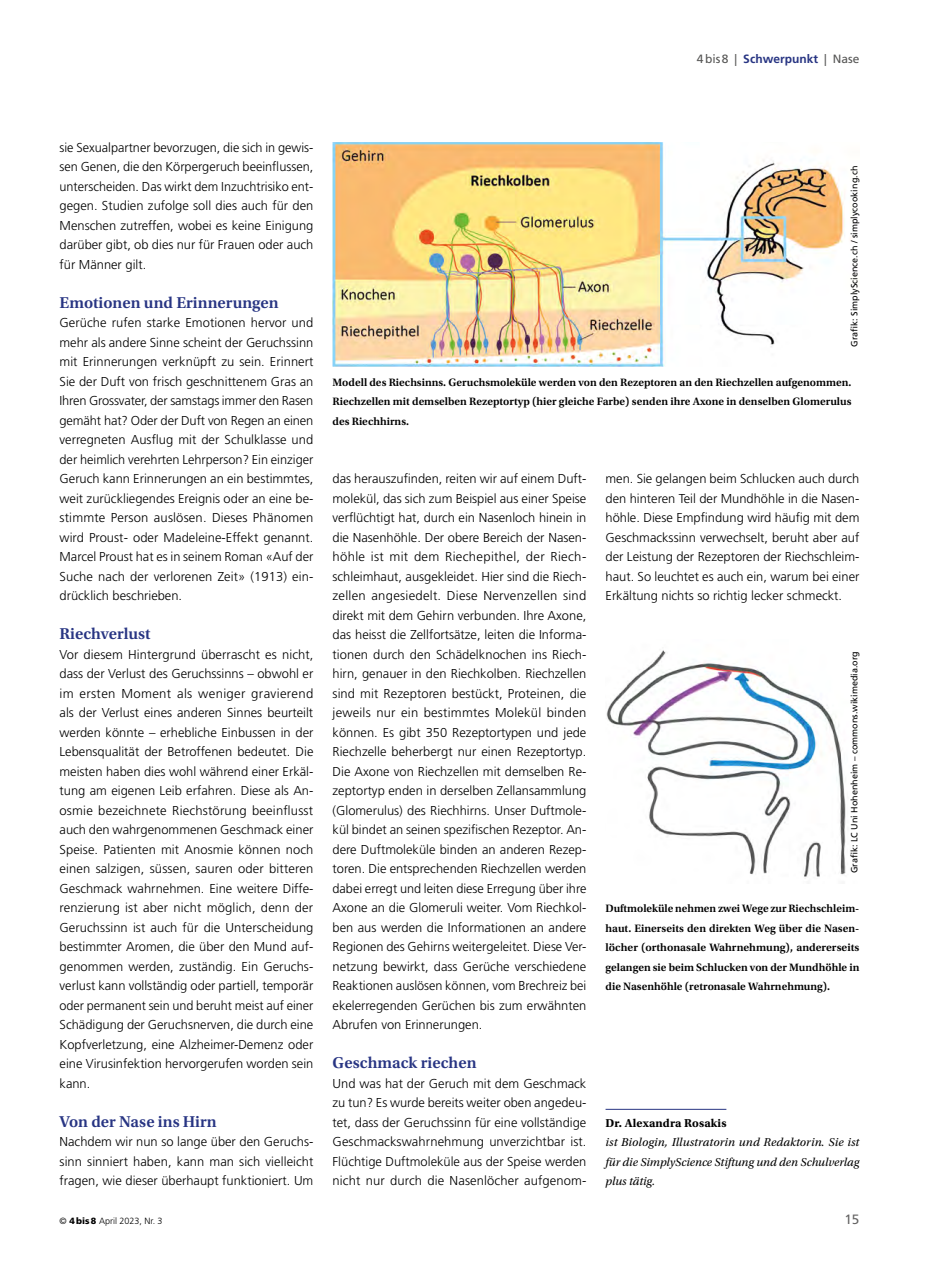
<style>
.page{position:relative;width:936px;height:1263px;background:#fff}
.page>*{position:absolute;margin:0;border:0;box-sizing:border-box;transform-origin:0 0}
._04_Zwischentitel{font:600 16.5px "Utopia Std";color:#283583}
.t1{font:13.5px "Frutiger LT Std";color:#646363}
._05_Grundtext{font:300 12.9px/19.5px "Frutiger LT Std";color:#000;text-align:justify}
._08_Autor_GT{font:italic 12px/19.5px "Utopia Std";color:#000;text-align:justify}
.t2{font:12px "Frutiger LT Std";color:#575756}
._07_Autor_Titel{font:700 12px "Utopia Std";letter-spacing:.01em;color:#000}
._09_Bildlegende{font:600 11.25px/19.5px "Utopia Std";color:#000;text-align:justify}
._10_Bildnachweis_im{font:9px "Frutiger LT Std";color:#000}
.t3{font:300 9px "Frutiger LT Std";color:#000}
.s1{font-weight:700;color:#283583}
.s2{font-weight:900}
</style>
<div class="page">
<hr style="left:605px;top:1109px;width:121px;height:1px;background:#283583">
<img style="left:332px;top:142px;width:513px;height:224px">
<img style="left:606px;top:650px;width:240px;height:227px">
<p class="t2" style="left:697px;top:52px;width:164px">4bis8 | <span class="s1">Schwerpunkt</span> | Nase</p>
<p class="_05_Grundtext" style="left:60px;top:137px;width:255px">sie Sexualpartner bevorzugen, die sich in gewis&shy;sen Genen, die den Körpergeruch beeinflussen, unterscheiden. Das wirkt dem Inzuchtrisiko ent&shy;gegen. Studien zufolge soll dies auch für den Menschen zutreffen, wobei es keine Einigung darüber gibt, ob dies nur für Frauen oder auch für Männer gilt.</p>
<p class="_04_Zwischentitel" style="left:60px;top:293px;width:221px">Emotionen und Erinnerungen</p>
<p class="_05_Grundtext" style="left:60px;top:313px;width:255px">Gerüche rufen starke Emotionen hervor und mehr als andere Sinne scheint der Geruchssinn mit Erinnerungen verknüpft zu sein. Erinnert Sie der Duft von frisch geschnittenem Gras an Ihren Grossvater, der samstags immer den Rasen gemäht hat? Oder der Duft von Regen an einen verregneten Ausflug mit der Schulklasse und der heimlich verehrten Lehrperson? Ein einziger Geruch kann Erinnerungen an ein bestimmtes, weit zurückliegendes Ereignis oder an eine be&shy;stimmte Person auslösen. Dieses Phänomen wird Proust- oder Madeleine-Effekt genannt.<br>Marcel Proust hat es in seinem Roman «Auf der Suche nach der verlorenen Zeit» (1913) ein&shy;drücklich beschrieben.</p>
<p class="_04_Zwischentitel" style="left:60px;top:624px;width:93px">Riechverlust</p>
<p class="_05_Grundtext" style="left:60px;top:644px;width:255px">Vor diesem Hintergrund überrascht es nicht, dass der Verlust des Geruchssinns – obwohl er im ersten Moment als weniger gravierend als der Verlust eines anderen Sinnes beurteilt werden könnte – erhebliche Einbussen in der Lebensqualität der Betroffenen bedeutet. Die meisten haben dies wohl während einer Erkäl&shy;tung am eigenen Leib erfahren. Diese als An&shy;osmie bezeichnete Riechstörung beeinflusst auch den wahrgenommenen Geschmack einer Speise. Patienten mit Anosmie können noch einen salzigen, süssen, sauren oder bitteren Geschmack wahrnehmen. Eine weitere Diffe&shy;renzierung ist aber nicht möglich, denn der Geruchssinn ist auch für die Unterscheidung bestimmter Aromen, die über den Mund auf&shy;genommen werden, zuständig. Ein Geruchs&shy;verlust kann vollständig oder partiell, temporär oder permanent sein und beruht meist auf einer Schädigung der Geruchsnerven, die durch eine Kopfverletzung, eine Alzheimer-Demenz oder eine Virusinfektion hervorgerufen worden sein kann.</p>
<p class="_04_Zwischentitel" style="left:60px;top:1112px;width:159px">Von der Nase ins Hirn</p>
<p class="_05_Grundtext" style="left:60px;top:1132px;width:255px">Nachdem wir nun so lange über den Geruchs&shy;sinn sinniert haben, kann man sich vielleicht fragen, wie dieser überhaupt funktioniert. Um</p>
<p class="_10_Bildnachweis_im" style="left:849px;top:347px;width:182px;rotate:-90deg">Grafik: SimplyScience.ch / simplycooking.ch</p>
<p class="_09_Bildlegende" style="left:332px;top:372px;width:520px">Modell des Riechsinns. Geruchsmoleküle werden von den Rezeptoren an den Riechzellen aufgenommen.<br>Riechzellen mit demselben Rezeptortyp (hier gleiche Farbe) senden ihre Axone in denselben Glomerulus des Riechhirns.</p>
<p class="_05_Grundtext" style="left:332px;top:469px;width:255px">das herauszufinden, reiten wir auf einem Duft&shy;molekül, das sich zum Beispiel aus einer Speise verflüchtigt hat, durch ein Nasenloch hinein in die Nasenhöhle. Der obere Bereich der Nasen&shy;höhle ist mit dem Riechepithel, der Riech&shy;schleimhaut, ausgekleidet. Hier sind die Riech&shy;zellen angesiedelt. Diese Nervenzellen sind direkt mit dem Gehirn verbunden. Ihre Axone, das heisst die Zellfortsätze, leiten die Informa&shy;tionen durch den Schädelknochen ins Riech&shy;hirn, genauer in den Riechkolben. Riechzellen sind mit Rezeptoren bestückt, Proteinen, die jeweils nur ein bestimmtes Molekül binden können. Es gibt 350 Rezeptortypen und jede Riechzelle beherbergt nur einen Rezeptortyp.<br>Die Axone von Riechzellen mit demselben Re&shy;zeptortyp enden in derselben Zellansammlung (Glomerulus) des Riechhirns. Unser Duftmole&shy;kül bindet an seinen spezifischen Rezeptor. An&shy;dere Duftmoleküle binden an anderen Rezep&shy;toren. Die entsprechenden Riechzellen werden dabei erregt und leiten diese Erregung über ihre Axone an die Glomeruli weiter. Vom Riechkol&shy;ben aus werden die Informationen an andere Regionen des Gehirns weitergeleitet. Diese Ver&shy;netzung bewirkt, dass Gerüche verschiedene Reaktionen auslösen können, vom Brechreiz bei ekelerregenden Gerüchen bis zum erwähnten Abrufen von Erinnerungen.</p>
<p class="_04_Zwischentitel" style="left:332px;top:1053px;width:145px">Geschmack riechen</p>
<p class="_05_Grundtext" style="left:332px;top:1073px;width:255px">Und was hat der Geruch mit dem Geschmack zu tun? Es wurde bereits weiter oben angedeu&shy;tet, dass der Geruchssinn für eine vollständige Geschmackswahrnehmung unverzichtbar ist.<br>Flüchtige Duftmoleküle aus der Speise werden nicht nur durch die Nasenlöcher aufgenom-</p>
<p class="_05_Grundtext" style="left:605px;top:469px;width:255px">men. Sie gelangen beim Schlucken auch durch den hinteren Teil der Mundhöhle in die Nasen&shy;höhle. Diese Empfindung wird häufig mit dem Geschmackssinn verwechselt, beruht aber auf der Leistung der Rezeptoren der Riechschleim&shy;haut. So leuchtet es auch ein, warum bei einer Erkältung nichts so richtig lecker schmeckt.</p>
<p class="_10_Bildnachweis_im" style="left:849px;top:873px;width:224px;rotate:-90deg">Grafik: LC Uni Hohenheim – commons.wikimedia.org</p>
<p class="_09_Bildlegende" style="left:605px;top:899px;width:255px;text-align:left">Duftmoleküle nehmen zwei Wege zur Riechschleim&shy;haut. Einerseits den direkten Weg über die Nasen&shy;löcher (orthonasale Wahrnehmung), andererseits gelangen sie beim Schlucken von der Mundhöhle in die Nasenhöhle (retronasale Wahrnehmung).</p>
<p class="_07_Autor_Titel" style="left:605px;top:1116px;width:122px">Dr. Alexandra Rosakis</p>
<p class="_08_Autor_GT" style="left:605px;top:1133px;width:255px">ist Biologin, Illustratorin und Redaktorin. Sie ist für die SimplyScience Stiftung und den Schulverlag plus tätig.</p>
<p class="t3" style="left:60px;top:1216px;width:104px">© <span class="s2">4bis8</span> April 2023, Nr. 3</p>
<p class="t1" style="left:844px;top:1211px;width:17px">15</p>
</div>
